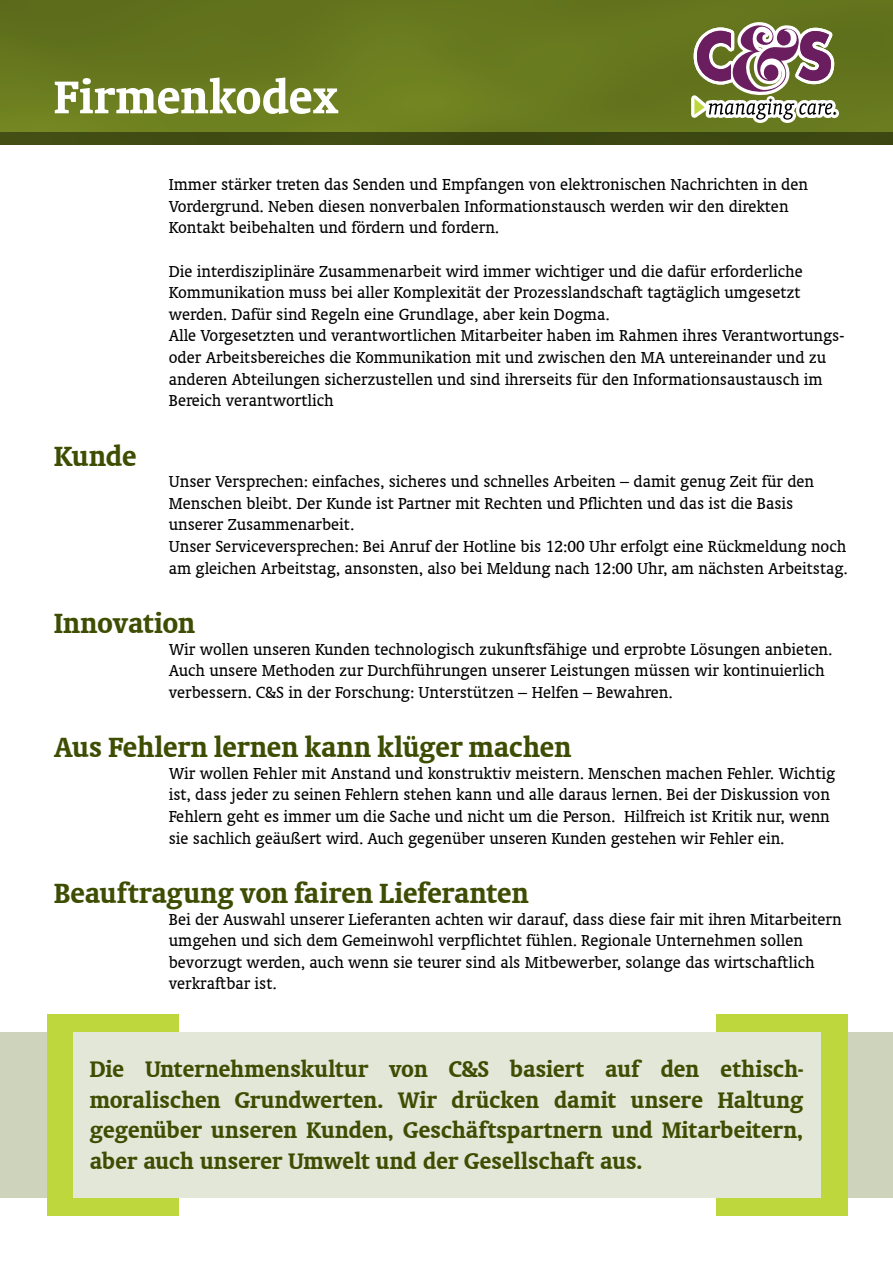
<style>
.page{position:relative;width:893px;height:1263px;background:#fff}
.page>*{position:absolute;margin:0;border:0;box-sizing:border-box;transform-origin:0 0}
.t1{font:700 52.2px "Oranda BT";letter-spacing:-.01em;color:#fff}
.t2{font:700 31.5px "Oranda BT";letter-spacing:-.005em;color:#3d4d02}
.t3{font:700 25.5px/30.6px "Oranda BT";letter-spacing:-.005em;color:#3d4d02;text-align:justify}
.t4{font:18px/21.6px "Oranda BT";color:#000}
</style>
<div class="page">
<div style="left:0;top:1032px;width:893px;height:166px;background:#ced3bb"></div>
<div style="left:716px;top:1014px;width:132px;height:201px;background:#bed73d"></div>
<div style="left:47px;top:1014px;width:132px;height:201px;background:#bed73d"></div>
<div style="left:74px;top:1032px;width:747px;height:166px;background:#e3e7d8"></div>
<img style="left:0;top:0;width:893px;height:133px">
<div style="left:0;top:133px;width:893px;height:12px;background:#3d4913"></div>
<svg style="left:685px;top:16px;width:157px;height:112px"></svg>
<h1 class="t1" style="left:54px;top:66px;width:286px">Firmenkodex</h1>
<h2 class="t2" style="left:54px;top:437px;width:85px">Kunde</h2>
<p class="t4" style="left:169px;top:174px;width:641px">Immer stärker treten das Senden und Empfangen von elektronischen Nachrichten in den<br>Vordergrund. Neben diesen nonverbalen Informationstausch werden wir den direkten<br>Kontakt beibehalten und fördern und fordern.</p>
<p class="t4" style="left:169px;top:260px;width:677px">Die interdisziplinäre Zusammenarbeit wird immer wichtiger und die dafür erforderliche Kommunikation muss bei aller Komplexität der Prozesslandschaft tagtäglich umgesetzt werden. Dafür sind Regeln eine Grundlage, aber kein Dogma.<br>Alle Vorgesetzten und verantwortlichen Mitarbeiter haben im Rahmen ihres Verantwortungs&shy;oder Arbeitsbereiches die Kommunikation mit und zwischen den MA untereinander und zu anderen Abteilungen sicherzustellen und sind ihrerseits für den Informationsaustausch im Bereich verantwortlich</p>
<p class="t4" style="left:169px;top:471px;width:680px">Unser Versprechen: einfaches, sicheres und schnelles Arbeiten – damit genug Zeit für den Menschen bleibt. Der Kunde ist Partner mit Rechten und Pflichten und das ist die Basis unserer Zusammenarbeit.<br>Unser Serviceversprechen: Bei Anruf der Hotline bis 12:00 Uhr erfolgt eine Rückmeldung noch am gleichen Arbeitstag, ansonsten, also bei Meldung nach 12:00 Uhr, am nächsten Arbeitstag.</p>
<h2 class="t2" style="left:54px;top:604px;width:142px">Innovation</h2>
<p class="t4" style="left:169px;top:638px;width:665px">Wir wollen unseren Kunden technologisch zukunftsfähige und erprobte Lösungen anbieten.<br>Auch unsere Methoden zur Durchführungen unserer Leistungen müssen wir kontinuierlich verbessern. C&amp;S in der Forschung: Unterstützen – Helfen – Bewahren.</p>
<h2 class="t2" style="left:54px;top:729px;width:519px">Aus Fehlern lernen kann klüger machen</h2>
<p class="t4" style="left:169px;top:762px;width:668px">Wir wollen Fehler mit Anstand und konstruktiv meistern. Menschen machen Fehler. Wichtig ist, dass jeder zu seinen Fehlern stehen kann und alle daraus lernen. Bei der Diskussion von Fehlern geht es immer um die Sache und nicht um die Person. Hilfreich ist Kritik nur, wenn sie sachlich geäußert wird. Auch gegenüber unseren Kunden gestehen wir Fehler ein.</p>
<h2 class="t2" style="left:54px;top:874px;width:476px">Beauftragung von fairen Lieferanten</h2>
<p class="t4" style="left:169px;top:908px;width:674px">Bei der Auswahl unserer Lieferanten achten wir darauf, dass diese fair mit ihren Mitarbeitern umgehen und sich dem Gemeinwohl verpflichtet fühlen. Regionale Unternehmen sollen bevorzugt werden, auch wenn sie teurer sind als Mitbewerber, solange das wirtschaftlich verkraftbar ist.</p>
<h3 class="t3" style="left:90px;top:1053px;width:715px">Die Unternehmenskultur von C&amp;S basiert auf den ethisch&shy;moralischen Grundwerten. Wir drücken damit unsere Haltung gegenüber unseren Kunden, Geschäftspartnern und Mitarbeitern, aber auch unserer Umwelt und der Gesellschaft aus.</h3>
</div>
